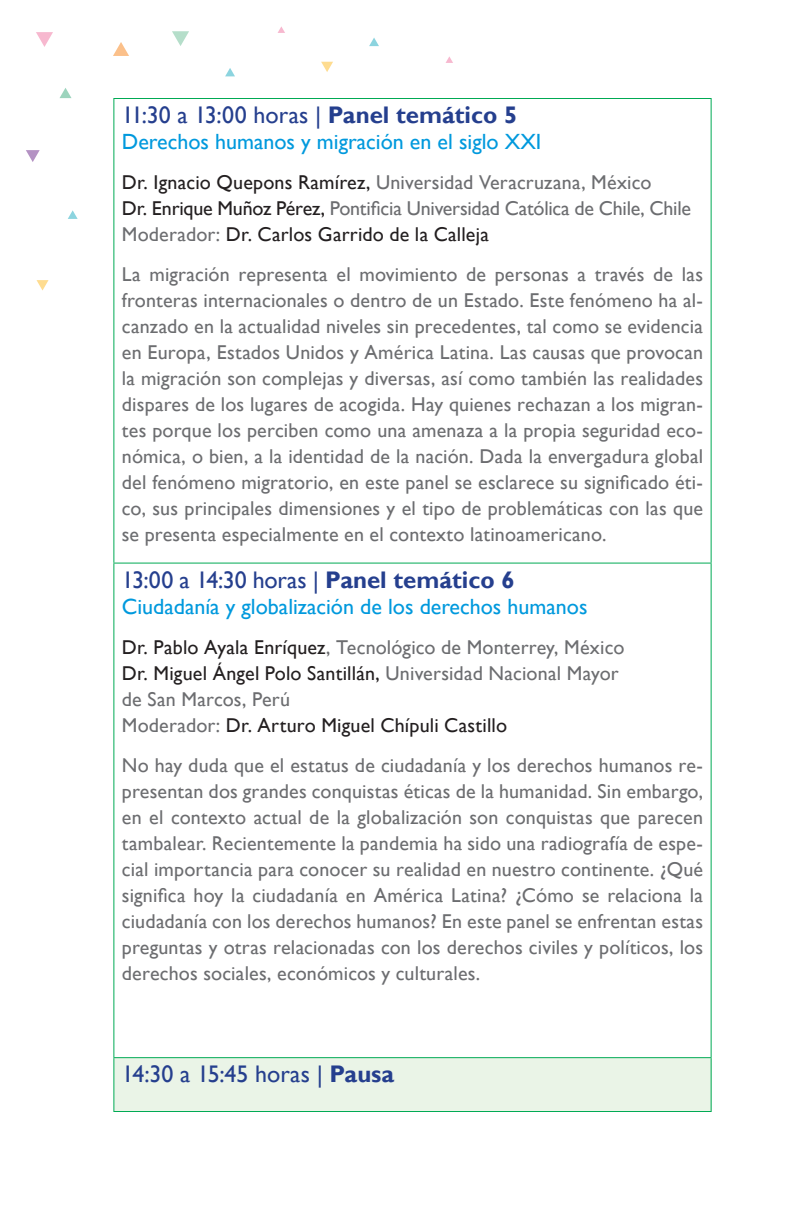
<style>
.page{position:relative;width:792px;height:1224px;background:#fff}
.page>*{position:absolute;margin:0;border:0;box-sizing:border-box;transform-origin:0 0}
.Párrafo_indentado{font:24px "Gill Sans";color:#253f8e}
.Párrafo_indentado-2{font:22px "Gill Sans";color:#09d}
.Párrafo_indentado-3{font:20px/26px "Gill Sans";letter-spacing:.005em;color:#6c6d70;text-align:justify}
.Párrafo_indentado-4{font:20px "Gill Sans";letter-spacing:.01em;color:#231f20}
.s1{font-weight:700}
.s2{color:#231f20}
.s3{color:#6c6d70}
</style>
<div class="page">
<div style="left:114px;top:1058px;width:597px;height:54px;background:#eaf4e7"></div>
<hr style="left:113px;top:98px;width:599px;height:1px;background:#00aa54">
<hr style="left:113px;top:99px;width:1px;height:464px;background:#00aa54">
<hr style="left:711px;top:99px;width:1px;height:464px;background:#00aa54">
<hr style="left:113px;top:563px;width:599px;height:1px;background:#00aa54">
<hr style="left:113px;top:564px;width:1px;height:493px;background:#00aa54">
<hr style="left:711px;top:564px;width:1px;height:493px;background:#00aa54">
<hr style="left:113px;top:1057px;width:599px;height:1px;background:#00aa54">
<hr style="left:113px;top:1058px;width:1px;height:53px;background:#00aa54">
<hr style="left:711px;top:1058px;width:1px;height:53px;background:#00aa54">
<hr style="left:113px;top:1111px;width:599px;height:1px;background:#00aa54">
<svg style="left:278px;top:26px;width:7px;height:7px"></svg>
<svg style="left:369px;top:38px;width:10px;height:8px"></svg>
<svg style="left:26px;top:150px;width:14px;height:12px"></svg>
<svg style="left:113px;top:42px;width:16px;height:14px"></svg>
<svg style="left:68px;top:210px;width:10px;height:9px"></svg>
<svg style="left:321px;top:62px;width:12px;height:10px"></svg>
<svg style="left:36px;top:32px;width:17px;height:15px"></svg>
<svg style="left:172px;top:31px;width:17px;height:15px"></svg>
<svg style="left:60px;top:88px;width:12px;height:10px"></svg>
<svg style="left:225px;top:68px;width:10px;height:8px"></svg>
<svg style="left:446px;top:56px;width:7px;height:7px"></svg>
<svg style="left:37px;top:280px;width:12px;height:11px"></svg>
<p class="Párrafo_indentado" style="left:122px;top:101px;width:397px">11:30 a 13:00 horas | <span class="s1">Panel temático 5</span></p>
<p class="Párrafo_indentado-2" style="left:122px;top:129px;width:421px">Derechos humanos y migración en el siglo XXI</p>
<p class="Párrafo_indentado-3" style="left:122px;top:170px;width:531px"><span class="s2">Dr. Ignacio Quepons Ramírez,</span> Universidad Veracruzana, México</p>
<p class="Párrafo_indentado-3" style="left:122px;top:196px;width:571px"><span class="s2">Dr. Enrique Muñoz Pérez,</span> Pontificia Universidad Católica de Chile, Chile</p>
<p class="Párrafo_indentado-4" style="left:122px;top:223px;width:369px"><span class="s3">Moderador:</span> Dr. Carlos Garrido de la Calleja</p>
<p class="Párrafo_indentado-3" style="left:122px;top:262px;width:583px">La migración representa el movimiento de personas a través de las fronteras internacionales o dentro de un Estado. Este fenómeno ha al&shy;canzado en la actualidad niveles sin precedentes, tal como se evidencia en Europa, Estados Unidos y América Latina. Las causas que provocan la migración son complejas y diversas, así como también las realidades dispares de los lugares de acogida. Hay quienes rechazan a los migran&shy;tes porque los perciben como una amenaza a la propia seguridad eco&shy;nómica, o bien, a la identidad de la nación. Dada la envergadura global del fenómeno migratorio, en este panel se esclarece su significado éti&shy;co, sus principales dimensiones y el tipo de problemáticas con las que se presenta especialmente en el contexto latinoamericano.</p>
<p class="Párrafo_indentado" style="left:122px;top:566px;width:394px">13:00 a 14:30 horas | <span class="s1">Panel temático 6</span></p>
<p class="Párrafo_indentado-2" style="left:122px;top:593px;width:467px">Ciudadanía y globalización de los derechos humanos</p>
<p class="Párrafo_indentado-3" style="left:122px;top:634px;width:504px"><span class="s2">Dr. Pablo Ayala Enríquez</span>, Tecnológico de Monterrey, México</p>
<p class="Párrafo_indentado-3" style="left:122px;top:660px;width:498px"><span class="s2">Dr. Miguel Ángel Polo Santillán,</span> Universidad Nacional Mayor de San Marcos, Perú</p>
<p class="Párrafo_indentado-4" style="left:122px;top:713px;width:387px"><span class="s3">Moderador:</span> Dr. Arturo Miguel Chípuli Castillo</p>
<p class="Párrafo_indentado-3" style="left:122px;top:752px;width:583px">No hay duda que el estatus de ciudadanía y los derechos humanos re&shy;presentan dos grandes conquistas éticas de la humanidad. Sin embargo, en el contexto actual de la globalización son conquistas que parecen tambalear. Recientemente la pandemia ha sido una radiografía de espe&shy;cial importancia para conocer su realidad en nuestro continente. ¿Qué significa hoy la ciudadanía en América Latina? ¿Cómo se relaciona la ciudadanía con los derechos humanos? En este panel se enfrentan estas preguntas y otras relacionadas con los derechos civiles y políticos, los derechos sociales, económicos y culturales.</p>
<p class="Párrafo_indentado" style="left:122px;top:1060px;width:274px">14:30 a 15:45 horas | <span class="s1">Pausa</span></p>
</div>
